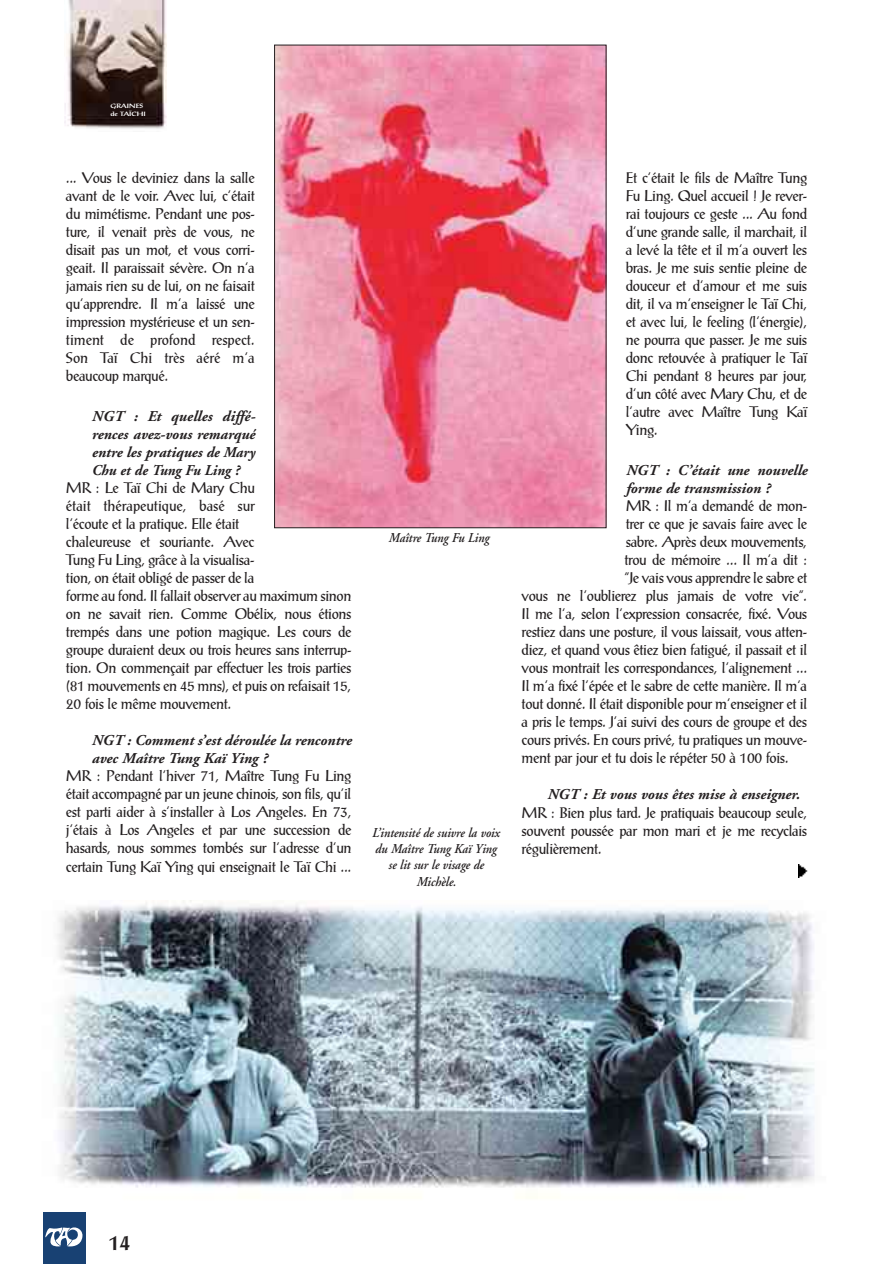
<style>
.page{position:relative;width:895px;height:1264px;background:#fff}
.page>*{position:absolute;margin:0;border:0;box-sizing:border-box;transform-origin:0 0}
.t1{font:700 21px "Post Antiqua";color:#231f20}
.t2{font:15px/18px "Post Antiqua";letter-spacing:-.025em;color:#231f20;text-align:justify}
.t3{font:italic 700 15px/18px "Adobe Garamond";color:#231f20}
.t4{font:italic 600 13.5px/16.2px "Adobe Garamond";color:#231f20;text-align:center;scale:.9 1}
.t5{font:700 6px/8.2px "Post Antiqua";color:#fff;scale:1.2 1}
</style>
<div class="page">
<img style="left:43px;top:0;width:772px;height:1264px">
<p class="t5" style="left:110px;top:102px;width:31px">GRAINES de TAÏCHI</p>
<p class="t2" style="left:66px;top:170px;width:190px">... Vous le deviniez dans la salle avant de le voir. Avec lui, c’était du mimétisme. Pendant une pos&shy;ture, il venait près de vous, ne disait pas un mot, et vous corri&shy;geait. Il paraissait sévère. On n’a jamais rien su de lui, on ne faisait qu’apprendre. Il m’a laissé une impression mystérieuse et un sen&shy;timent de profond respect.<br>Son Taï Chi très aéré m’a beaucoup marqué.</p>
<p class="t3" style="left:91px;top:409px;width:165px;text-align:justify">NGT : Et quelles diffé&shy;rences avez-vous remarqué entre les pratiques de Mary Chu et de Tung Fu Ling ?</p>
<p class="t2" style="left:66px;top:480px;width:287px;text-align:left">MR : Le Taï Chi de Mary Chu<br>était thérapeutique, basé sur<br>l’écoute et la pratique. Elle était<br>chaleureuse et souriante. Avec<br>Tung Fu Ling, grâce à la visualisa-<br>tion, on était obligé de passer de la<br>forme au fond. Il fallait observer au maximum sinon on ne savait rien. Comme Obélix, nous étions trempés dans une potion magique. Les cours de groupe duraient deux ou trois heures sans interrup&shy;tion. On commençait par effectuer les trois parties (81 mouvements en 45 mns), et puis on refaisait 15, 20 fois le même mouvement.</p>
<p class="t3" style="left:91px;top:733px;width:262px">NGT : Comment s’est déroulée la rencontre avec Maître Tung Kaï Ying ?</p>
<p class="t2" style="left:66px;top:768px;width:287px">MR : Pendant l’hiver 71, Maître Tung Fu Ling était accompagné par un jeune chinois, son fils, qu’il est parti aider à s’installer à Los Angeles. En 73, j’étais à Los Angeles et par une succession de hasards, nous sommes tombés sur l’adresse d’un certain Tung Kaï Ying qui enseignait le Taï Chi ...</p>
<p class="t4" style="left:388px;top:531px;width:113px">Maître Tung Fu Ling</p>
<p class="t4" style="left:372px;top:826px;width:143px">L’intensité de suivre la voix du Maître Tung Kaï Ying se lit sur le visage de<br>Michèle.</p>
<p class="t2" style="left:626px;top:170px;width:183px">Et c’était le fils de Maître Tung Fu Ling. Quel accueil ! Je rever&shy;rai toujours ce geste ... Au fond d’une grande salle, il marchait, il a levé la tête et il m’a ouvert les bras. Je me suis sentie pleine de douceur et d’amour et me suis dit, il va m’enseigner le Taï Chi, et avec lui, le feeling (l’énergie), ne pourra que passer. Je me suis donc retouvée à pratiquer le Taï Chi pendant 8 heures par jour, d’un côté avec Mary Chu, et de l’autre avec Maître Tung Kaï Ying.</p>
<p class="t3" style="left:626px;top:463px;width:183px">NGT : C’était une nouvelle forme de transmission ?</p>
<p class="t2" style="left:626px;top:498px;width:183px">MR : Il m’a demandé de mon-</p>
<p class="t2" style="left:626px;top:516px;width:183px">trer ce que je savais faire avec le</p>
<p class="t2" style="left:626px;top:534px;width:183px">sabre. Après deux mouvements,</p>
<p class="t2" style="left:624px;top:552px;width:184px">trou de mémoire ... Il m’a dit :</p>
<p class="t2" style="left:624px;top:570px;width:184px">“Je vais vous apprendre le sabre et</p>
<p class="t2" style="left:522px;top:588px;width:287px">vous ne l’oublierez plus jamais de votre vie”.</p>
<p class="t2" style="left:522px;top:606px;width:287px">Il me l’a, selon l’expression consacrée, fixé. Vous</p>
<p class="t2" style="left:522px;top:624px;width:287px">restiez dans une posture, il vous laissait, vous atten-</p>
<p class="t2" style="left:522px;top:642px;width:287px">diez, et quand vous êtiez bien fatigué, il passait et il</p>
<p class="t2" style="left:522px;top:660px;width:287px">vous montrait les correspondances, l’alignement ...</p>
<p class="t2" style="left:522px;top:678px;width:287px">Il m’a fixé l’épée et le sabre de cette manière. Il m’a</p>
<p class="t2" style="left:522px;top:696px;width:287px">tout donné. Il était disponible pour m’enseigner et il</p>
<p class="t2" style="left:522px;top:714px;width:287px">a pris le temps. J’ai suivi des cours de groupe et des</p>
<p class="t2" style="left:522px;top:732px;width:287px">cours privés. En cours privé, tu pratiques un mouve-</p>
<p class="t2" style="left:522px;top:750px;width:268px">ment par jour et tu dois le répéter 50 à 100 fois.</p>
<p class="t3" style="left:547px;top:787px;width:254px">NGT : Et vous vous êtes mise à enseigner.</p>
<p class="t2" style="left:522px;top:804px;width:287px">MR : Bien plus tard. Je pratiquais beaucoup seule, souvent poussée par mon mari et je me recyclais régulièrement.</p>
<h1 class="t1" style="left:109px;top:1235px;width:23px">14</h1>
</div>
